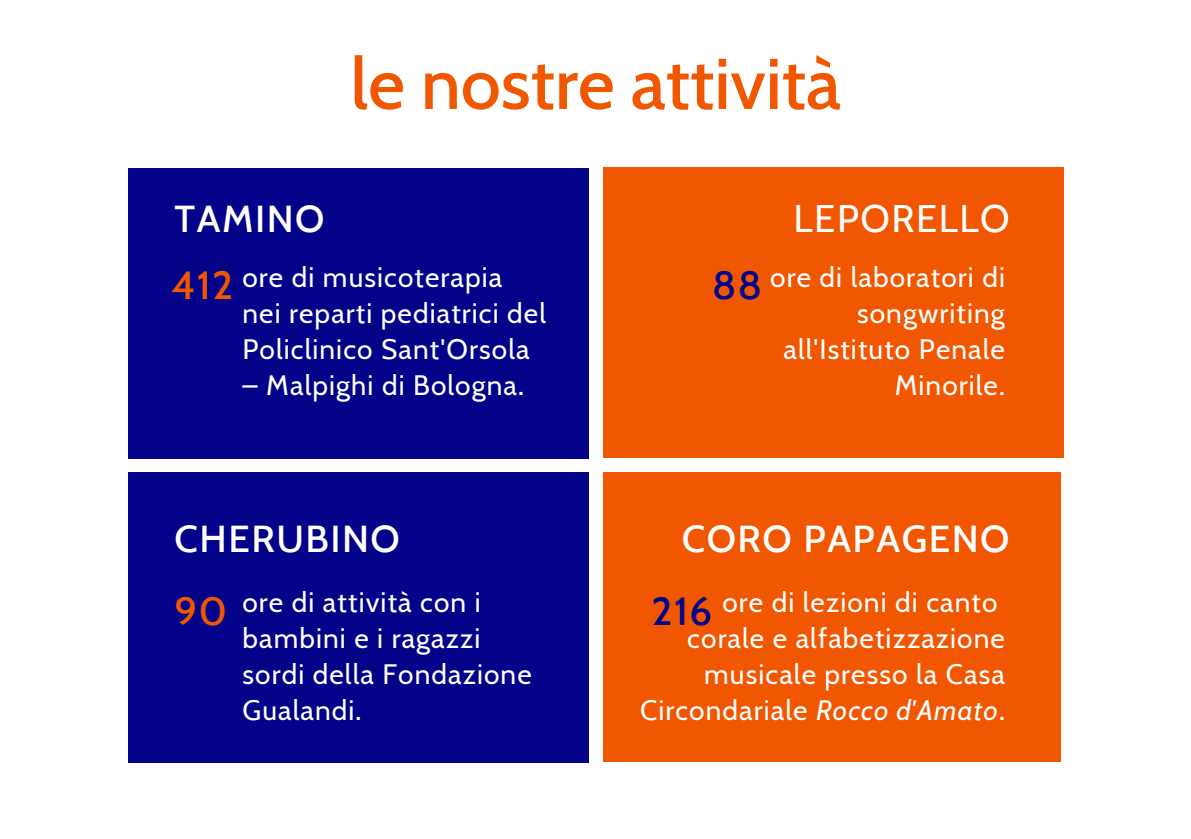
<style>
.page{position:relative;width:1191px;height:839px;background:#fff}
.page>*{position:absolute;margin:0;border:0;box-sizing:border-box;transform-origin:0 0}
.t1{font:500 71.6px "Cabin";color:#f15700}
.t2{font:500 40px "Cabin";color:#f15700}
.t3{font:500 40px "Cabin";color:#040289}
.t4{font:500 38.2px "Cabin";letter-spacing:.04em;color:#fff}
.t5{font:38.2px "Cabin";letter-spacing:.04em;color:#fff}
.t6{font:28px/36px "Cabin";letter-spacing:.04em;color:#fff}
.s1{font-style:italic}
</style>
<div class="page">
<div style="left:128px;top:168px;width:461px;height:290px;background:#040289"></div>
<div style="left:603px;top:168px;width:461px;height:290px;background:#f15700"></div>
<div style="left:603px;top:473px;width:458px;height:288px;background:#f15700"></div>
<div style="left:128px;top:473px;width:461px;height:289px;background:#040289"></div>
<h1 class="t1" style="left:350px;top:40px;width:492px">le nostre attività</h1>
<h3 class="t4" style="left:175px;top:195px;width:151px">TAMINO</h3>
<h3 class="t5" style="left:794px;top:195px;width:218px">LEPORELLO</h3>
<p class="t6" style="left:770px;top:259px;width:236px;text-align:right">ore di laboratori di songwriting all'Istituto Penale<br>Minorile.</p>
<p class="t6" style="left:242px;top:259px;width:305px">ore di musicoterapia nei reparti pediatrici del<br>Policlinico Sant'Orsola</p>
<p class="t6" style="left:242px;top:367px;width:283px">– Malpighi di Bologna.</p>
<h2 class="t2" style="left:171px;top:261px;width:63px">412</h2>
<h2 class="t3" style="left:712px;top:261px;width:52px">88</h2>
<h3 class="t4" style="left:175px;top:515px;width:227px">CHERUBINO</h3>
<p class="t6" style="left:242px;top:584px;width:291px">ore di attività con i bambini e i ragazzi sordi della Fondazione<br>Gualandi.</p>
<h3 class="t4" style="left:682px;top:515px;width:329px">CORO PAPAGENO</h3>
<p class="t6" style="left:640px;top:584px;width:366px;text-align:right">ore di lezioni di canto<br>corale e alfabetizzazione musicale presso la Casa<br>Circondariale <span class="s1">Rocco d'Amato</span>.</p>
<h2 class="t2" style="left:175px;top:586px;width:54px">90</h2>
<h2 class="t3" style="left:652px;top:586px;width:62px">216</h2>
</div>
